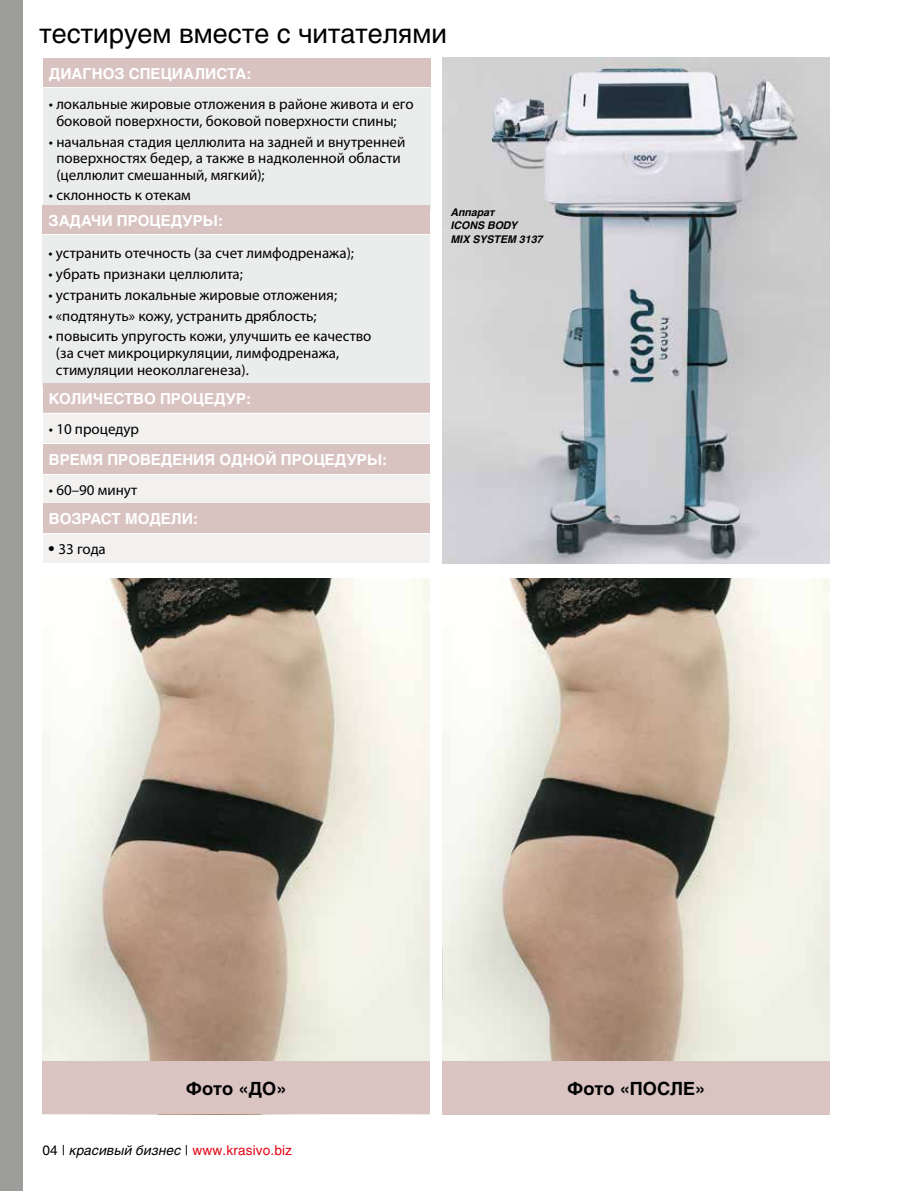
<style>
.page{position:relative;width:915px;height:1191px;background:#fff}
.page>*{position:absolute;margin:0;border:0;box-sizing:border-box;transform-origin:0 0}
.t1{font:27px "Helios";color:#000}
.t2{font:700 18px "Helios";color:#000}
.t3{font:15px/16.5px "Myriad Pro";color:#000}
.t4{font:700 15px "Helios";color:#fff}
.t5{font:13.5px "Helios";letter-spacing:.01em;color:#e30613}
.t6{font:italic 700 10.5px/13.5px "Helios";color:#000}
.s1{font-family:"Helios";font-weight:700}
.s2{color:#000}
.s3{font-style:italic;color:#000}
</style>
<div class="page">
<div style="left:0;top:0;width:22px;height:1191px;background:#9d9d9c"></div>
<img style="left:43px;top:578px;width:386px;height:483px">
<div style="left:43px;top:1061px;width:386px;height:53px;background:#d9c4c2"></div>
<img style="left:442px;top:578px;width:387px;height:483px">
<div style="left:442px;top:1061px;width:387px;height:53px;background:#d9c4c2"></div>
<div style="left:43px;top:58px;width:387px;height:30px;background:#d8c3c1"></div>
<div style="left:43px;top:88px;width:387px;height:123px;background:#ebecec"></div>
<hr style="left:43px;top:87px;width:387px;height:1px;background:#fff">
<div style="left:43px;top:205px;width:386px;height:30px;background:#d8c3c1"></div>
<div style="left:43px;top:235px;width:386px;height:152px;background:#ebecec"></div>
<hr style="left:43px;top:234px;width:386px;height:1px;background:#fff">
<div style="left:43px;top:383px;width:386px;height:30px;background:#d8c3c1"></div>
<div style="left:43px;top:413px;width:386px;height:29px;background:#f2f1f0"></div>
<hr style="left:43px;top:413px;width:386px;height:1px;background:#fff">
<div style="left:43px;top:444px;width:386px;height:30px;background:#d8c3c1"></div>
<div style="left:43px;top:474px;width:386px;height:30px;background:#f2f1f0"></div>
<hr style="left:43px;top:474px;width:386px;height:1px;background:#fff">
<div style="left:43px;top:503px;width:386px;height:31px;background:#d8c3c1"></div>
<div style="left:43px;top:534px;width:386px;height:29px;background:#f2f1f0"></div>
<hr style="left:43px;top:533px;width:386px;height:1px;background:#fff">
<img style="left:442px;top:58px;width:387px;height:505px">
<h1 class="t1" style="left:40px;top:17px;width:408px">тестируем вместе с читателями</h1>
<p class="t4" style="left:49px;top:64px;width:204px">ДИАГНОЗ СПЕЦИАЛИСТА:</p>
<p class="t3" style="left:56px;top:96px;width:358px;text-indent:-7px">• локальные жировые отложения в районе живота и его боковой поверхности, боковой поверхности спины;</p>
<p class="t3" style="left:56px;top:133px;width:350px;text-indent:-7px">• начальная стадия целлюлита на задней и внутренней поверхностях бедер, а также в надколенной области (целлюлит смешанный, мягкий);</p>
<p class="t3" style="left:49px;top:187px;width:143px">• склонность к отекам</p>
<p class="t4" style="left:49px;top:211px;width:176px">ЗАДАЧИ ПРОЦЕДУРЫ:</p>
<p class="t3" style="left:49px;top:245px;width:307px">• устранить отечность (за счет лимфодренажа);</p>
<p class="t3" style="left:49px;top:266px;width:196px">• убрать признаки целлюлита;</p>
<p class="t3" style="left:49px;top:286px;width:290px">• устранить локальные жировые отложения;</p>
<p class="t3" style="left:49px;top:307px;width:269px">• «подтянуть» кожу, устранить дряблость;</p>
<p class="t3" style="left:56px;top:328px;width:317px;text-indent:-7px">• повысить упругость кожи, улучшить ее качество (за счет микроциркуляции, лимфодренажа, стимуляции неоколлагенеза).</p>
<p class="t4" style="left:49px;top:390px;width:204px">КОЛИЧЕСТВО ПРОЦЕДУР:</p>
<p class="t3" style="left:49px;top:420px;width:92px">• 10 процедур</p>
<p class="t4" style="left:49px;top:451px;width:339px">ВРЕМЯ ПРОВЕДЕНИЯ ОДНОЙ ПРОЦЕДУРЫ:</p>
<p class="t3" style="left:49px;top:481px;width:90px">• 60–90 минут</p>
<p class="t4" style="left:49px;top:510px;width:151px">ВОЗРАСТ МОДЕЛИ:</p>
<p class="t3" style="left:49px;top:541px;width:58px"><span class="s1">•</span> 33 года</p>
<p class="t6" style="left:451px;top:205px;width:93px">Аппарат<br>ICONS BODY<br>MIX SYSTEM 3137</p>
<p class="t2" style="left:186px;top:1078px;width:102px">Фото «ДО»</p>
<p class="t2" style="left:567px;top:1077px;width:140px">Фото «ПОСЛЕ»</p>
<p class="t5" style="left:43px;top:1142px;width:251px"><span class="s2">04 |</span> <span class="s3">красивый бизнес</span> <span class="s2">|</span> www.krasivo.biz</p>
</div>
